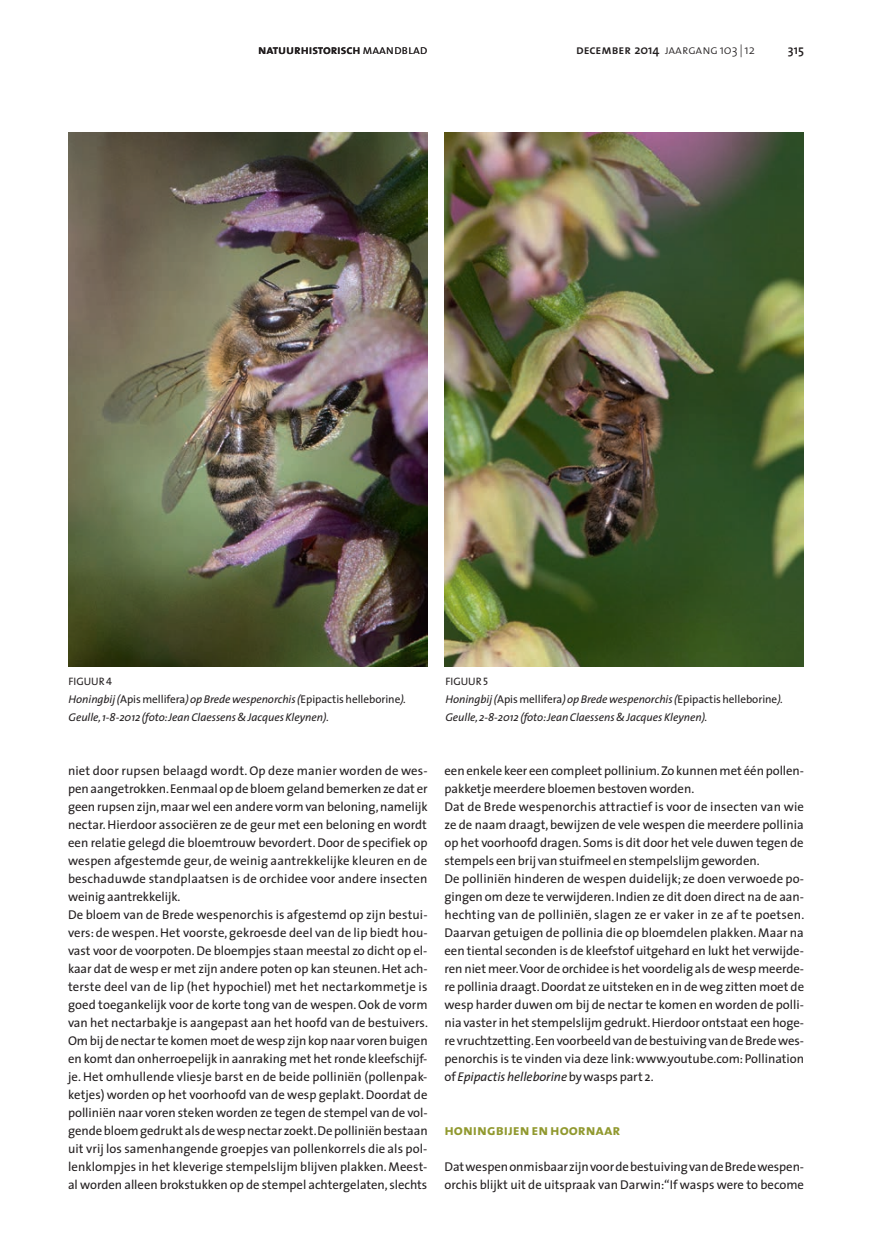
<style>
.page{position:relative;width:872px;height:1234px;background:#fff}
.page>*{position:absolute;margin:0;border:0;box-sizing:border-box;transform-origin:0 0}
.t1{font:15px "The Sans Bold Caps";letter-spacing:-.005em;color:#91992f}
.t2{font:12.75px/18px "The Sans";letter-spacing:-.005em;color:#231f20}
.t3{font:12.75px "The Sans Semi Bold Caps";letter-spacing:-.005em;color:#231f20}
.t4{font:600 12.75px "The Sans";color:#231f20}
.t5{font:italic 11.25px/18px "The Sans";letter-spacing:-.005em;color:#231f20}
.t6{font:10.8px "The Sans Caps";letter-spacing:-.005em;color:#231f20}
.s1{font-family:"The Sans Light Caps"}
.s2{font-family:"The Sans";font-weight:600}
.s3{font-family:"The Sans";font-weight:300}
.s4{font-style:normal}
.s5{font-style:italic}
</style>
<div class="page">
<img style="left:68px;top:132px;width:359px;height:534px">
<img style="left:444px;top:132px;width:360px;height:534px">
<p class="t3" style="left:258px;top:39px;width:171px">natuurhistorisch<span class="s1">maandblad</span></p>
<p class="t3" style="left:576px;top:39px;width:180px">december <span class="s2">2014</span> <span class="s1">jaargang</span> <span class="s3">103 | 12</span></p>
<p class="t4" style="left:788px;top:39px;width:18px">315</p>
<p class="t6" style="left:69px;top:671px;width:45px">FIGUUR 4</p>
<p class="t5" style="left:69px;top:689px;width:339px">Honingbij (<span class="s4">Apis mellifera</span>) op Brede wespenorchis (<span class="s4">Epipactis helleborine</span>).<br>Geulle, 1-8-2012 (foto: Jean Claessens &amp; Jacques Kleynen).</p>
<p class="t2" style="left:68px;top:760px;width:361px">niet door rupsen belaagd wordt. Op deze manier worden de wes&shy;pen aangetrokken. Eenmaal op de bloem geland bemerken ze dat er geen rupsen zijn, maar wel een andere vorm van beloning, namelijk nectar. Hierdoor associëren ze de geur met een beloning en wordt een relatie gelegd die bloemtrouw bevordert. Door de specifiek op wespen afgestemde geur, de weinig aantrekkelijke kleuren en de beschaduwde standplaatsen is de orchidee voor andere insecten weinig aantrekkelijk.<br>De bloem van de Brede wespenorchis is afgestemd op zijn bestui&shy;vers: de wespen. Het voorste, gekroesde deel van de lip biedt hou&shy;vast voor de voorpoten. De bloempjes staan meestal zo dicht op el&shy;kaar dat de wesp er met zijn andere poten op kan steunen. Het ach&shy;terste deel van de lip (het hypochiel) met het nectarkommetje is goed toegankelijk voor de korte tong van de wespen. Ook de vorm van het nectarbakje is aangepast aan het hoofd van de bestuivers.<br>Om bij de nectar te komen moet de wesp zijn kop naar voren buigen en komt dan onherroepelijk in aanraking met het ronde kleefschijf&shy;je. Het omhullende vliesje barst en de beide polliniën (pollenpak&shy;ketjes) worden op het voorhoofd van de wesp geplakt. Doordat de polliniën naar voren steken worden ze tegen de stempel van de vol&shy;gende bloem gedrukt als de wesp nectar zoekt. De polliniën bestaan uit vrij los samenhangende groepjes van pollenkorrels die als pol&shy;lenklompjes in het kleverige stempelslijm blijven plakken. Meest&shy;al worden alleen brokstukken op de stempel achtergelaten, slechts</p>
<p class="t6" style="left:445px;top:671px;width:44px">FIGUUR 5</p>
<p class="t5" style="left:445px;top:689px;width:339px">Honingbij (<span class="s4">Apis mellifera</span>) op Brede wespenorchis (<span class="s4">Epipactis helleborine</span>).<br>Geulle, 2-8-2012 (foto: Jean Claessens &amp; Jacques Kleynen).</p>
<p class="t2" style="left:444px;top:760px;width:361px">een enkele keer een compleet pollinium. Zo kunnen met één pollen&shy;pakketje meerdere bloemen bestoven worden.<br>Dat de Brede wespenorchis attractief is voor de insecten van wie ze de naam draagt, bewijzen de vele wespen die meerdere pollinia op het voorhoofd dragen. Soms is dit door het vele duwen tegen de stempels een brij van stuifmeel en stempelslijm geworden.<br>De polliniën hinderen de wespen duidelijk; ze doen verwoede po&shy;gingen om deze te verwijderen. Indien ze dit doen direct na de aan&shy;hechting van de polliniën, slagen ze er vaker in ze af te poetsen.<br>Daarvan getuigen de pollinia die op bloemdelen plakken. Maar na een tiental seconden is de kleefstof uitgehard en lukt het verwijde&shy;ren niet meer. Voor de orchidee is het voordelig als de wesp meerde&shy;re pollinia draagt. Doordat ze uitsteken en in de weg zitten moet de wesp harder duwen om bij de nectar te komen en worden de polli&shy;nia vaster in het stempelslijm gedrukt. Hierdoor ontstaat een hoge&shy;re vruchtzetting. Een voorbeeld van de bestuiving van de Brede wes&shy;penorchis is te vinden via deze link: www.youtube.com: Pollination of <span class="s5">Epipactis helleborine</span> by wasps part 2.</p>
<p class="t1" style="left:444px;top:1116px;width:177px">honingbijen en hoornaar</p>
<p class="t2" style="left:444px;top:1156px;width:361px">Dat wespen onmisbaar zijn voor de bestuiving van de Brede wespen&shy;orchis blijkt uit de uitspraak van Darwin:“If wasps were to become</p>
</div>
